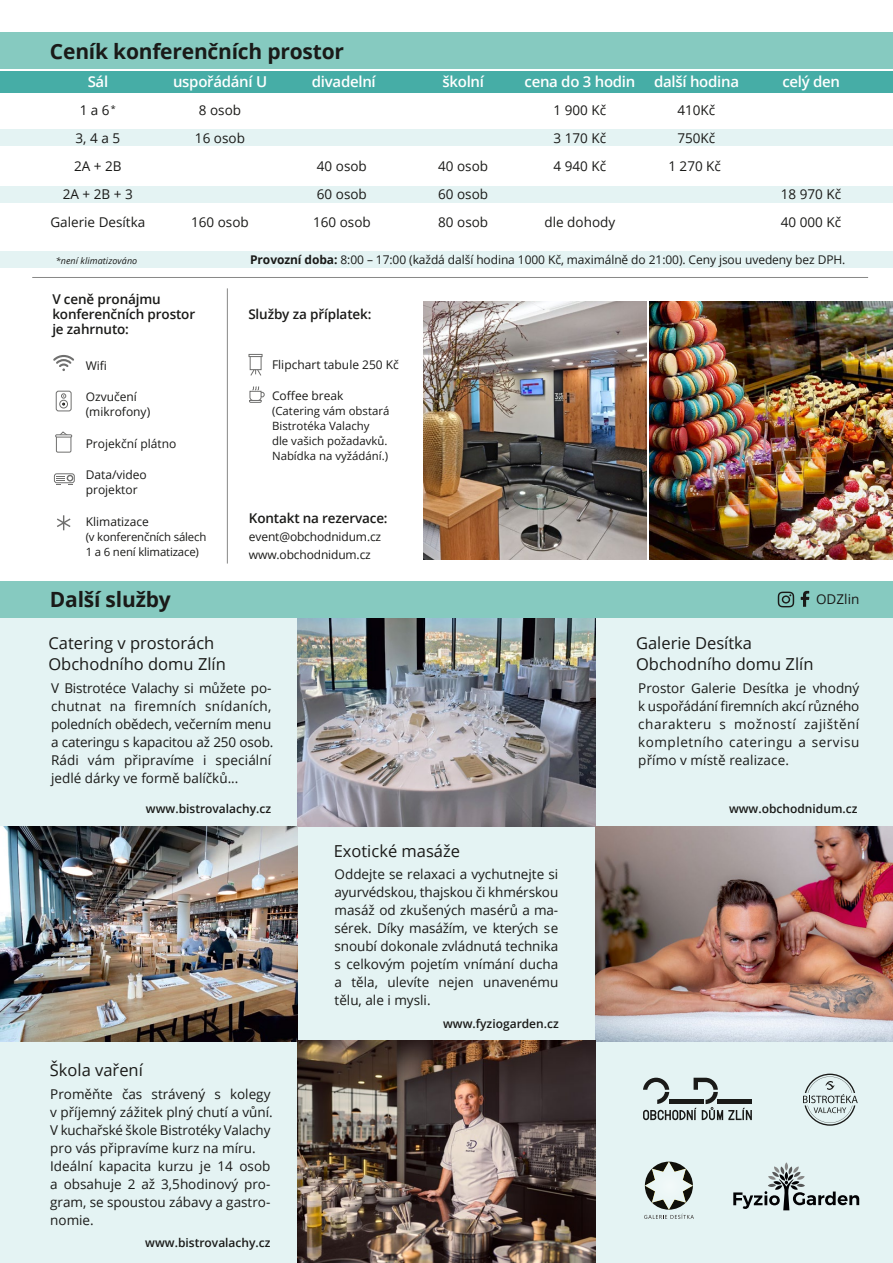
<style>
.page{position:relative;width:893px;height:1263px;background:#fff}
.page>*{position:absolute;margin:0;border:0;box-sizing:border-box;transform-origin:0 0}
.t1{font:700 21px "Open Sans";letter-spacing:-.01em;color:#1a1a18}
.t2{font:16.5px/21px "Open Sans";color:#1a1a18}
.t3{font:600 15px "Open Sans";letter-spacing:-.02em;color:#fff}
.t4{font:13.5px/18px "Open Sans";color:#1a1a18;text-align:justify}
.t5{font:600 13.5px/15px "Open Sans";letter-spacing:-.01em;color:#1a1a18}
.t6{font:12px/15px "Open Sans";color:#1a1a18}
.t7{font:600 12px "Open Sans";color:#1a1a18}
.t8{font:11.4px/15px "Open Sans";color:#1a1a18}
.t9{font:italic 9px "Open Sans";letter-spacing:.01em;color:#1a1a18}
.s1{font-weight:700}
</style>
<div class="page">
<div style="left:0;top:607px;width:892px;height:221px;background:#e4f3f3"></div>
<div style="left:0;top:1042px;width:892px;height:221px;background:#e4f3f3"></div>
<div style="left:298px;top:827px;width:297px;height:436px;background:#e4f3f3"></div>
<img style="left:298px;top:617px;width:297px;height:210px">
<img style="left:595px;top:827px;width:298px;height:215px">
<img style="left:0;top:827px;width:298px;height:215px">
<div style="left:0;top:32px;width:893px;height:37px;background:#86cac0"></div>
<div style="left:0;top:581px;width:893px;height:36px;background:#86cac0"></div>
<div style="left:0;top:71px;width:893px;height:21px;background:#46ada6"></div>
<div style="left:0;top:129px;width:893px;height:17px;background:#e4f3f3"></div>
<div style="left:0;top:186px;width:893px;height:17px;background:#e4f3f3"></div>
<div style="left:0;top:251px;width:893px;height:16px;background:#e4f3f3"></div>
<img style="left:423px;top:302px;width:223px;height:257px">
<img style="left:649px;top:302px;width:244px;height:257px">
<svg style="left:53px;top:355px;width:21px;height:16px"></svg>
<svg style="left:57px;top:515px;width:14px;height:15px"></svg>
<div style="left:56px;top:435px;width:15px;height:18px;border:1px solid #6f6f6e"></div>
<svg style="left:60px;top:431px;width:6px;height:3px"></svg>
<div style="left:55px;top:434px;width:17px;height:4px;border:1px solid #6f6f6e"></div>
<div style="left:56px;top:391px;width:16px;height:20px;border:1px solid #6f6f6e;border-radius:2px"></div>
<svg style="left:61px;top:393px;width:5px;height:12px"></svg>
<div style="left:59px;top:400px;width:9px;height:8px;border:1px solid #6f6f6e;border-radius:50%"></div>
<div style="left:54px;top:473px;width:21px;height:10px;border:1px solid #6f6f6e;border-radius:2px"></div>
<svg style="left:56px;top:475px;width:17px;height:10px"></svg>
<svg style="left:778px;top:592px;width:16px;height:15px"></svg>
<svg style="left:801px;top:591px;width:8px;height:16px"></svg>
<svg style="left:249px;top:367px;width:13px;height:9px"></svg>
<div style="left:250px;top:355px;width:12px;height:15px;background:#fff;border:1px solid #6f6f6e"></div>
<div style="left:248px;top:354px;width:15px;height:3px;background:#fff;border:1px solid #6f6f6e"></div>
<svg style="left:249px;top:386px;width:16px;height:17px"></svg>
<hr style="left:227px;top:288px;width:1px;height:275px;background:#878786">
<hr style="left:32px;top:277px;width:836px;height:1px;background:#878786">
<img style="left:298px;top:1041px;width:298px;height:222px">
<svg style="left:803px;top:1073px;width:55px;height:53px"></svg>
<svg style="left:643px;top:1078px;width:109px;height:42px"></svg>
<svg style="left:644px;top:1161px;width:50px;height:58px"></svg>
<svg style="left:733px;top:1162px;width:126px;height:48px"></svg>
<h1 class="t1" style="left:50px;top:36px;width:296px">Ceník konferenčních prostor</h1>
<p class="t3" style="left:88px;top:71px;width:22px">Sál</p>
<p class="t3" style="left:173px;top:71px;width:96px">uspořádání U</p>
<p class="t3" style="left:312px;top:71px;width:65px">divadelní</p>
<p class="t3" style="left:443px;top:71px;width:43px">školní</p>
<p class="t3" style="left:525px;top:71px;width:112px">cena do 3 hodin</p>
<p class="t3" style="left:654px;top:71px;width:86px">další hodina</p>
<p class="t3" style="left:782px;top:71px;width:59px">celý den</p>
<p class="t4" style="left:80px;top:101px;width:38px">1 a 6<sup>*</sup></p>
<p class="t4" style="left:199px;top:101px;width:44px">8 osob</p>
<p class="t4" style="left:553px;top:101px;width:54px">1 900 Kč</p>
<p class="t4" style="left:677px;top:101px;width:39px">410Kč</p>
<p class="t4" style="left:76px;top:129px;width:46px">3, 4 a 5</p>
<p class="t4" style="left:195px;top:129px;width:51px">16 osob</p>
<p class="t4" style="left:553px;top:129px;width:54px">3 170 Kč</p>
<p class="t4" style="left:677px;top:129px;width:39px">750Kč</p>
<p class="t4" style="left:74px;top:157px;width:49px">2A + 2B</p>
<p class="t4" style="left:317px;top:157px;width:51px">40 osob</p>
<p class="t4" style="left:438px;top:157px;width:51px">40 osob</p>
<p class="t4" style="left:553px;top:157px;width:54px">4 940 Kč</p>
<p class="t4" style="left:668px;top:157px;width:54px">1 270 Kč</p>
<p class="t4" style="left:63px;top:184px;width:71px">2A + 2B + 3</p>
<p class="t4" style="left:317px;top:184px;width:51px">60 osob</p>
<p class="t4" style="left:438px;top:184px;width:51px">60 osob</p>
<p class="t4" style="left:781px;top:184px;width:62px">18 970 Kč</p>
<p class="t4" style="left:50px;top:212px;width:96px">Galerie Desítka</p>
<p class="t4" style="left:191px;top:212px;width:59px">160 osob</p>
<p class="t4" style="left:313px;top:212px;width:59px">160 osob</p>
<p class="t4" style="left:438px;top:212px;width:51px">80 osob</p>
<p class="t4" style="left:544px;top:212px;width:72px">dle dohody</p>
<p class="t4" style="left:781px;top:212px;width:62px">40 000 Kč</p>
<p class="t9" style="left:56px;top:254px;width:83px">*není klimatizováno</p>
<p class="t6" style="left:250px;top:252px;width:597px"><span class="s1">Provozní doba:</span> 8:00 – 17:00 (každá další hodina 1000 Kč, maximálně do 21:00). Ceny jsou uvedeny bez DPH.</p>
<p class="t5" style="left:52px;top:291px;width:144px">V ceně pronájmu konferenčních prostor je zahrnuto:</p>
<p class="t6" style="left:86px;top:358px;width:23px">Wifi</p>
<p class="t6" style="left:86px;top:389px;width:66px">Ozvučení (mikrofony)</p>
<p class="t6" style="left:86px;top:436px;width:92px">Projekční plátno</p>
<p class="t6" style="left:86px;top:467px;width:63px">Data/video projektor</p>
<p class="t6" style="left:86px;top:514px;width:65px">Klimatizace</p>
<p class="t8" style="left:86px;top:529px;width:122px">(v konferenčních sálech<br>1 a 6 není klimatizace)</p>
<h1 class="t1" style="left:50px;top:585px;width:122px">Další služby</h1>
<p class="t2" style="left:48px;top:632px;width:179px">Catering v prostorách<br>Obchodního domu Zlín</p>
<p class="t5" style="left:248px;top:306px;width:125px">Služby za příplatek:</p>
<p class="t6" style="left:272px;top:356px;width:128px">Flipchart tabule 250 Kč</p>
<p class="t6" style="left:272px;top:388px;width:73px">Coffee break</p>
<p class="t8" style="left:272px;top:403px;width:119px">(Catering vám obstará<br>Bistrotéka Valachy<br>dle vašich požadavků.<br>Nabídka na vyžádání.)</p>
<p class="t5" style="left:249px;top:510px;width:140px">Kontakt na rezervace:</p>
<p class="t6" style="left:249px;top:527px;width:134px;line-height:18px">event@obchodnidum.cz www.obchodnidum.cz</p>
<p class="t4" style="left:51px;top:679px;width:224px;text-align:left">V Bistrotéce Valachy si můžete po&shy;chutnat na firemních snídaních, poledních obědech, večerním menu a cateringu s kapacitou až 250 osob.<br>Rádi vám připravíme i speciální jedlé dárky ve formě balíčků...</p>
<p class="t7" style="left:146px;top:800px;width:127px">www.bistrovalachy.cz</p>
<p class="t2" style="left:50px;top:1059px;width:95px">Škola vaření</p>
<p class="t4" style="left:50px;top:1084px;width:224px;text-align:left">Proměňte čas strávený s kolegy v příjemný zážitek plný chutí a vůní.<br>V kuchařské škole Bistrotéky Valachy pro vás připravíme kurz na míru.<br>Ideální kapacita kurzu je 14 osob a obsahuje 2 až 3,5hodinový pro&shy;gram, se spoustou zábavy a gastro&shy;nomie.</p>
<p class="t7" style="left:145px;top:1234px;width:127px">www.bistrovalachy.cz</p>
<p class="t2" style="left:334px;top:840px;width:128px">Exotické masáže</p>
<p class="t4" style="left:335px;top:865px;width:225px">Oddejte se relaxaci a vychutnejte si ayurvédskou, thajskou či khmérskou masáž od zkušených masérů a ma&shy;sérek. Díky masážím, ve kterých se snoubí dokonale zvládnutá technika s celkovým pojetím vnímání ducha a těla, ulevíte nejen unavenému tělu, ale i mysli.</p>
<p class="t7" style="left:443px;top:1016px;width:117px">www.fyziogarden.cz</p>
<p class="t4" style="left:816px;top:590px;width:45px">ODZlin</p>
<p class="t2" style="left:636px;top:632px;width:179px">Galerie Desítka<br>Obchodního domu Zlín</p>
<p class="t4" style="left:638px;top:679px;width:223px">Prostor Galerie Desítka je vhodný k uspořádání firemních akcí různého charakteru s možností zajištění kompletního cateringu a servisu přímo v místě realizace.</p>
<p class="t7" style="left:729px;top:800px;width:130px">www.obchodnidum.cz</p>
</div>
